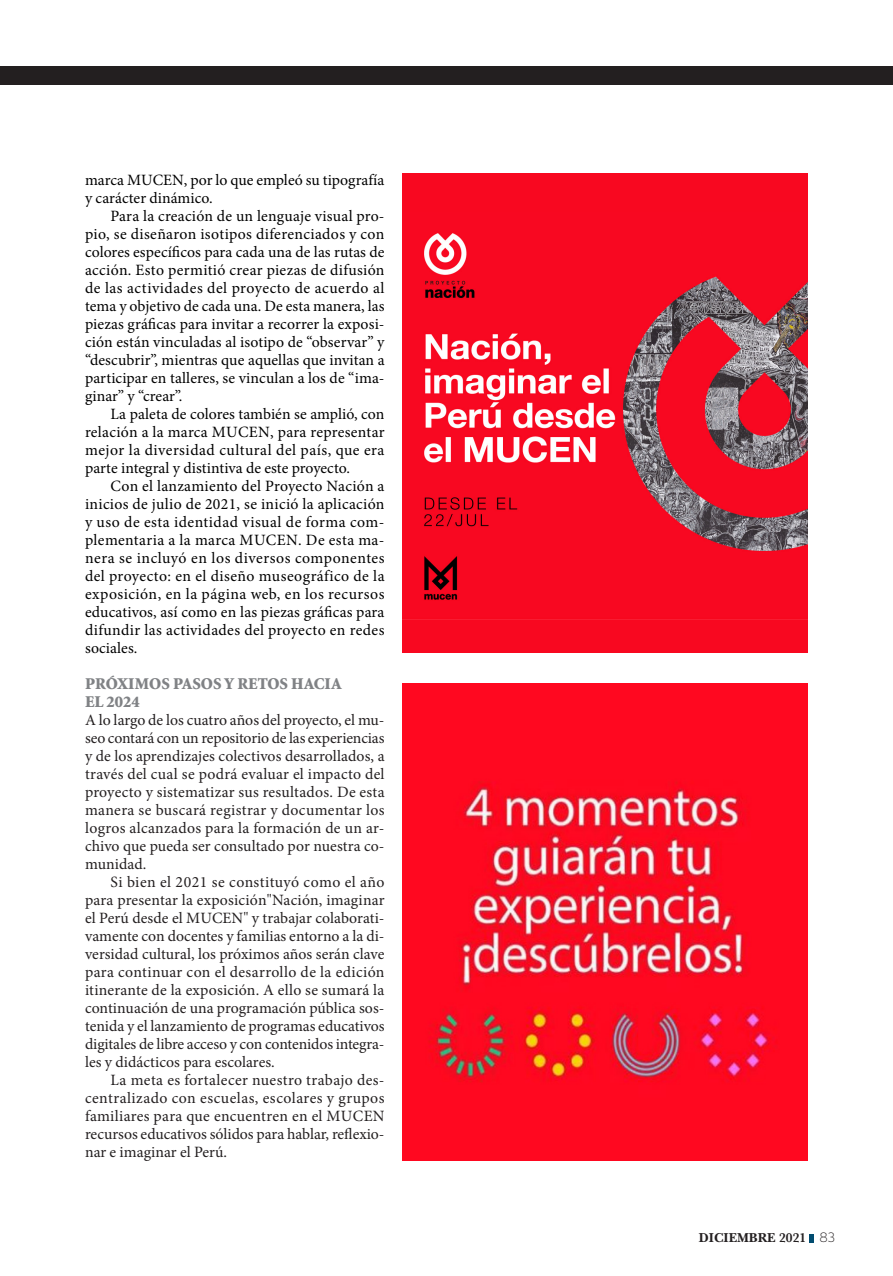
<style>
.page{position:relative;width:893px;height:1276px;background:#fff}
.page>*{position:absolute;margin:0;border:0;box-sizing:border-box;transform-origin:0 0}
.TITULOS_GRISES{font:900 16.5px "Minion Std";letter-spacing:.005em;color:#808285}
.CUERPO_INDENTADO{font:15.75px/18px "Minion Pro";letter-spacing:.005em;color:#000;text-align:justify}
.CUERPO_INDENTADO-2{font:15.75px/18px "Minion Pro";color:#231f20;text-align:justify}
.CUERPO_SIN_INDENTADO{font:15.75px/18px "Minion Pro";letter-spacing:.005em;color:#231f20;text-align:justify}
.t1{font:13.5px "New Baskerville Bold SC";color:#231f20}
.s1{font-family:"Baskerville";font-weight:600}
.s2{font-family:"Interstate";font-weight:200}
</style>
<div class="page">
<svg style="left:809px;top:1234px;width:4px;height:8px"></svg>
<div style="left:402px;top:173px;width:405px;height:480px;background:#f80820"></div>
<img style="left:424px;top:233px;width:383px;height:367px">
<div style="left:402px;top:683px;width:406px;height:477px;background:#ff0820"></div>
<img style="left:428px;top:781px;width:348px;height:302px">
<div style="left:0;top:67px;width:893px;height:18px;background:#231f20"></div>
<p class="CUERPO_INDENTADO" style="left:85px;top:171px;width:301px">marca MUCEN, por lo que empleó su tipografía y carácter dinámico.</p>
<p class="CUERPO_INDENTADO" style="left:85px;top:207px;width:301px;text-indent:26px">Para la creación de un lenguaje visual pro&shy;pio, se diseñaron isotipos diferenciados y con colores específicos para cada una de las rutas de acción. Esto permitió crear piezas de difusión de las actividades del proyecto de acuerdo al tema y objetivo de cada una. De esta manera, las piezas gráficas para invitar a recorrer la exposi&shy;ción están vinculadas al isotipo de “observar” y “descubrir”, mientras que aquellas que invitan a participar en talleres, se vinculan a los de “ima&shy;ginar” y “crear”.</p>
<p class="CUERPO_INDENTADO" style="left:85px;top:405px;width:301px;text-indent:26px">La paleta de colores también se amplió, con relación a la marca MUCEN, para representar mejor la diversidad cultural del país, que era parte integral y distintiva de este proyecto.</p>
<p class="CUERPO_INDENTADO" style="left:85px;top:477px;width:301px;text-indent:26px">Con el lanzamiento del Proyecto Nación a inicios de julio de 2021, se inició la aplicación y uso de esta identidad visual de forma com&shy;plementaria a la marca MUCEN. De esta ma&shy;nera se incluyó en los diversos componentes del proyecto: en el diseño museográfico de la exposición, en la página web, en los recursos educativos, así como en las piezas gráficas para difundir las actividades del proyecto en redes sociales.</p>
<p class="TITULOS_GRISES" style="left:85px;top:675px;width:258px">PRÓXIMOS PASOS Y RETOS HACIA</p>
<p class="TITULOS_GRISES" style="left:85px;top:693px;width:56px">EL 2024</p>
<p class="CUERPO_SIN_INDENTADO" style="left:85px;top:711px;width:301px">A lo largo de los cuatro años del proyecto, el mu&shy;seo contará con un repositorio de las experiencias y de los aprendizajes colectivos desarrollados, a través del cual se podrá evaluar el impacto del proyecto y sistematizar sus resultados. De esta manera se buscará registrar y documentar los logros alcanzados para la formación de un ar&shy;chivo que pueda ser consultado por nuestra co&shy;munidad.</p>
<p class="CUERPO_INDENTADO-2" style="left:85px;top:873px;width:301px;text-indent:26px">Si bien el 2021 se constituyó como el año para presentar la exposición"Nación, imaginar el Perú desde el MUCEN" y trabajar colaborati&shy;vamente con docentes y familias entorno a la di&shy;versidad cultural, los próximos años serán clave para continuar con el desarrollo de la edición itinerante de la exposición. A ello se sumará la continuación de una programación pública sos&shy;tenida y el lanzamiento de programas educativos digitales de libre acceso y con contenidos integra&shy;les y didácticos para escolares.</p>
<p class="CUERPO_INDENTADO-2" style="left:85px;top:1071px;width:301px;text-indent:26px">La meta es fortalecer nuestro trabajo des&shy;centralizado con escuelas, escolares y grupos familiares para que encuentren en el MUCEN recursos educativos sólidos para hablar, reflexio&shy;nar e imaginar el Perú.</p>
<p class="t1" style="left:699px;top:1230px;width:138px">DICIEMBRE <span class="s1">2021</span> <span class="s2">83</span></p>
</div>
